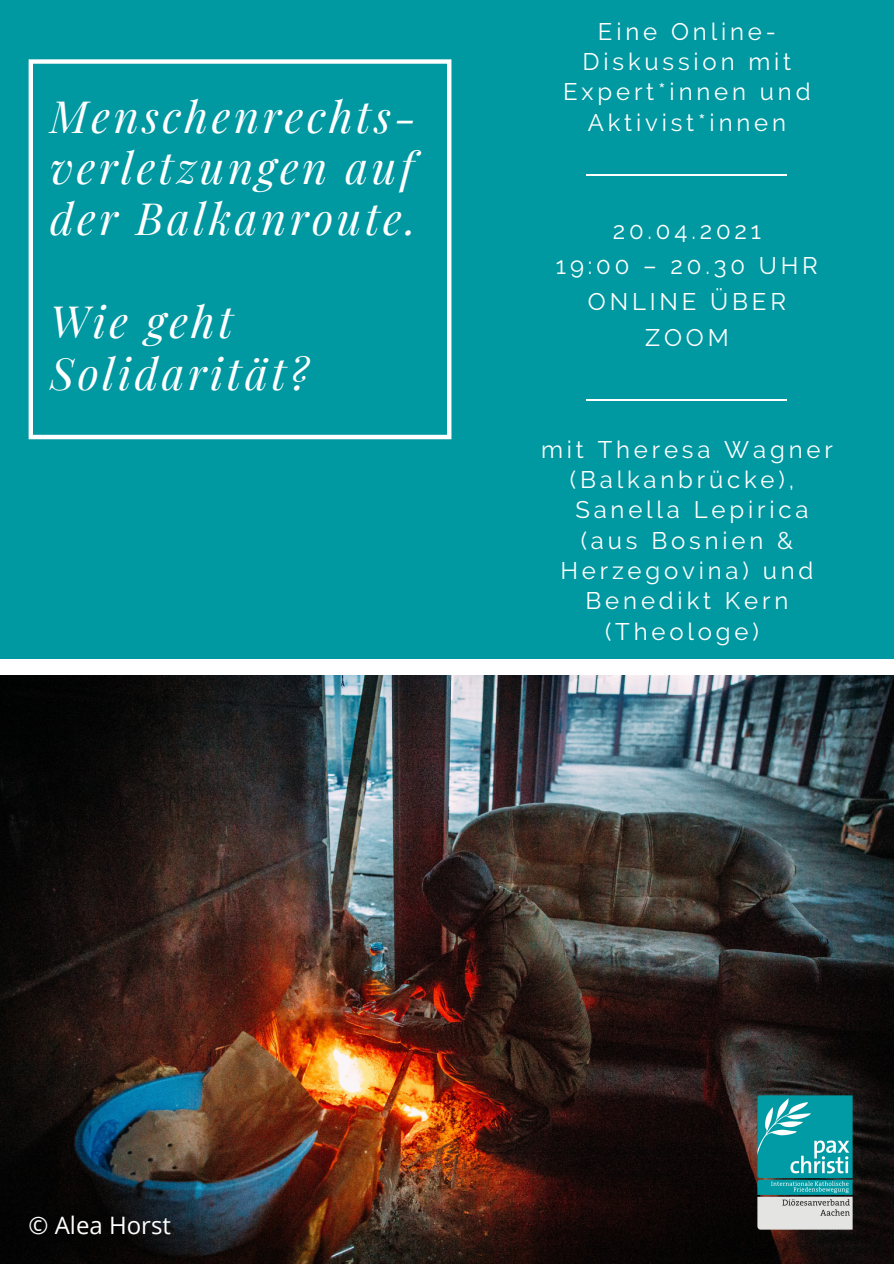
<style>
.page{position:relative;width:894px;height:1264px;background:#fff}
.page>*{position:absolute;margin:0;border:0;box-sizing:border-box;transform-origin:0 0}
.t1{font:italic 43.65px/51.4px "Playfair Display";letter-spacing:.08em;color:#fff;text-align:justify}
.t2{font:24px/30.3px "Raleway";letter-spacing:.16em;color:#fff;text-align:center}
.t3{font:24px "Open Sans";color:#fff}
</style>
<div class="page">
<div style="left:0;top:0;width:893px;height:1263px;background:#0098a1"></div>
<svg style="left:29px;top:59px;width:422px;height:380px"></svg>
<div style="left:0;top:659px;width:893px;height:16px;background:#fff"></div>
<hr style="left:586px;top:399px;width:200px;height:1px;background:#fff">
<hr style="left:586px;top:174px;width:200px;height:2px;background:#fff">
<img style="left:0;top:675px;width:893px;height:588px">
<img style="left:748px;top:1086px;width:113px;height:152px">
<p class="t1" style="left:50px;top:89px;width:368px">Menschenrechts&shy;verletzungen auf der Balkanroute.</p>
<p class="t1" style="left:50px;top:294px;width:260px">Wie geht<br>Solidarität?</p>
<p class="t2" style="left:563px;top:16px;width:249px">Eine Online-<br>Diskussion mit<br>Expert*innen und<br>Aktivist*innen</p>
<p class="t2" style="left:612px;top:215px;width:150px">20.04.2021</p>
<p class="t2" style="left:556px;top:248px;width:263px;line-height:35.7px">19:00 – 20.30 UHR<br>ONLINE ÜBER<br>ZOOM</p>
<p class="t2" style="left:541px;top:434px;width:293px">mit Theresa Wagner (Balkanbrücke),<br>Sanella Lepirica (aus Bosnien &amp;<br>Herzegovina) und<br>Benedikt Kern (Theologe)</p>
<p class="t3" style="left:29px;top:1208px;width:144px">© Alea Horst</p>
</div>
